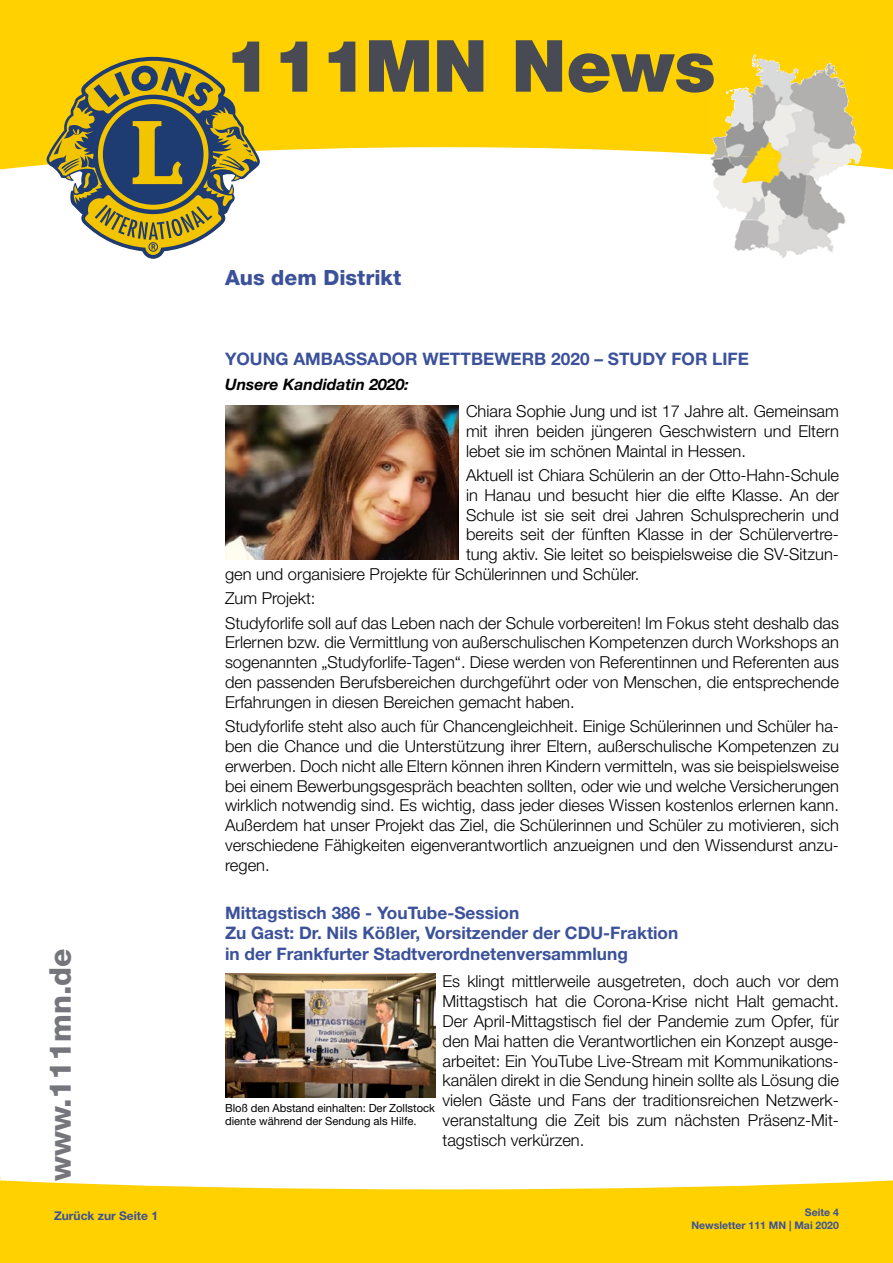
<style>
.page{position:relative;width:893px;height:1263px;background:#fff}
.page>*{position:absolute;margin:0;border:0;box-sizing:border-box;transform-origin:0 0}
.t1{font:900 72px "Helvetica Neue LT Std";color:#484b54}
.t2{font:800 30px "Helvetica Neue LT Std";color:#75767c}
.t3{font:800 21px "Helvetica Neue LT Std";color:#3b519a}
.t4{font:700 17.25px/20.7px "Helvetica Neue LT Std";color:#3b519a}
.t5{font:300 16.5px/19.8px "Helvetica Neue LT Std";color:#000;text-align:justify}
.t6{font:italic 700 15.75px "Helvetica Neue LT Std";color:#000}
.t7{font:700 12px "Helvetica Neue LT Std";color:#3b519a}
.t8{font:11.25px/13.5px "Helvetica Neue LT Std";color:#000}
.t9{font:700 10.5px/12.6px "Helvetica Neue LT Std";color:#3b519a;text-align:right}
</style>
<div class="page">
<svg style="left:0;top:0;width:893px;height:169px;fill:#ffd100"></svg>
<svg style="left:47px;top:57px;width:213px;height:202px"></svg>
<img style="left:709px;top:166px;width:155px;height:92px">
<img style="left:709px;top:46px;width:155px;height:120px">
<svg style="left:0;top:1180px;width:893px;height:83px;fill:#ffd100"></svg>
<img style="left:225px;top:405px;width:233px;height:154px">
<img style="left:225px;top:973px;width:210px;height:125px">
<h1 class="t1" style="left:224px;top:23px;width:493px">111MN News</h1>
<h2 class="t2" style="left:42px;top:1181px;width:234px;rotate:-90deg">www.111mn.de</h2>
<p class="t7" style="left:54px;top:1208px;width:106px">Zurück zur Seite 1</p>
<p class="t3" style="left:225px;top:265px;width:178px">Aus dem Distrikt</p>
<p class="t4" style="left:225px;top:348px;width:525px">YOUNG AMBASSADOR WETTBEWERB 2020 – STUDY FOR LIFE</p>
<p class="t6" style="left:225px;top:374px;width:185px">Unsere Kandidatin 2020:</p>
<p class="t5" style="left:466px;top:401px;width:374px">Chiara Sophie Jung und ist 17 Jahre alt. Gemeinsam mit ihren beiden jüngeren Geschwistern und Eltern lebet sie im schönen Maintal in Hessen.</p>
<p class="t5" style="left:466px;top:465px;width:374px">Aktuell ist Chiara Schülerin an der Otto-Hahn-Schule</p>
<p class="t5" style="left:466px;top:485px;width:374px">in Hanau und besucht hier die elfte Klasse. An der</p>
<p class="t5" style="left:466px;top:504px;width:374px">Schule ist sie seit drei Jahren Schulsprecherin und</p>
<p class="t5" style="left:466px;top:524px;width:374px">bereits seit der fünften Klasse in der Schülervertre-</p>
<p class="t5" style="left:466px;top:544px;width:374px">tung aktiv. Sie leitet so beispielsweise die SV-Sitzun-</p>
<p class="t5" style="left:225px;top:564px;width:416px">gen und organisiere Projekte für Schülerinnen und Schüler.</p>
<p class="t5" style="left:225px;top:586px;width:615px;line-height:24.3px">Zum Projekt:<br>Studyforlife soll auf das Leben nach der Schule vorbereiten! Im Fokus steht deshalb das</p>
<p class="t5" style="left:225px;top:632px;width:615px">Erlernen bzw. die Vermittlung von außerschulischen Kompetenzen durch Workshops an sogenannten „Studyforlife-Tagen“. Diese werden von Referentinnen und Referenten aus den passenden Berufsbereichen durchgeführt oder von Menschen, die entsprechende Erfahrungen in diesen Bereichen gemacht haben.</p>
<p class="t5" style="left:225px;top:716px;width:615px">Studyforlife steht also auch für Chancengleichheit. Einige Schülerinnen und Schüler ha&shy;ben die Chance und die Unterstützung ihrer Eltern, außerschulische Kompetenzen zu erwerben. Doch nicht alle Eltern können ihren Kindern vermitteln, was sie beispielsweise bei einem Bewerbungsgespräch beachten sollten, oder wie und welche Versicherungen wirklich notwendig sind. Es wichtig, dass jeder dieses Wissen kostenlos erlernen kann.<br>Außerdem hat unser Projekt das Ziel, die Schülerinnen und Schüler zu motivieren, sich verschiedene Fähigkeiten eigenverantwortlich anzueignen und den Wissendurst anzu&shy;regen.</p>
<p class="t4" style="left:225px;top:902px;width:455px">Mittagstisch 386 - YouTube-Session<br>Zu Gast: Dr. Nils Kößler, Vorsitzender der CDU-Fraktion in der Frankfurter Stadtverordnetenversammlung</p>
<p class="t5" style="left:442px;top:971px;width:398px">Es klingt mittlerweile ausgetreten, doch auch vor dem Mittagstisch hat die Corona-Krise nicht Halt gemacht.<br>Der April-Mittagstisch fiel der Pandemie zum Opfer, für den Mai hatten die Verantwortlichen ein Konzept ausge&shy;arbeitet: Ein YouTube Live-Stream mit Kommunikations&shy;kanälen direkt in die Sendung hinein sollte als Lösung die vielen Gäste und Fans der traditionsreichen Netzwerk&shy;veranstaltung die Zeit bis zum nächsten Präsenz-Mit&shy;tagstisch verkürzen.</p>
<p class="t8" style="left:225px;top:1101px;width:212px">Bloß den Abstand einhalten: Der Zollstock diente während der Sendung als Hilfe.</p>
<p class="t9" style="left:691px;top:1206px;width:149px">Seite 4<br>Newsletter 111 MN | Mai 2020</p>
</div>
